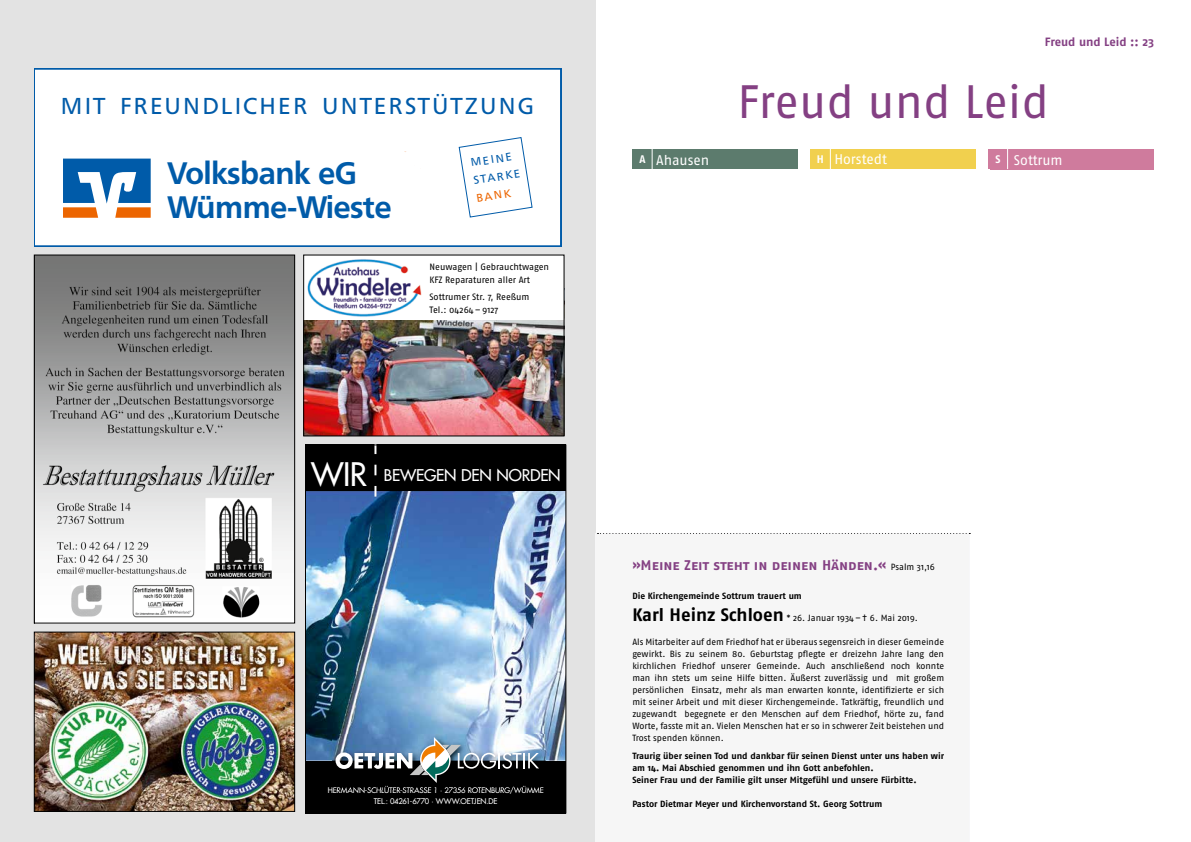
<style>
.page{position:relative;width:1191px;height:842px;background:#fff}
.page>*{position:absolute;margin:0;border:0;box-sizing:border-box;transform-origin:0 0}
.t1{font:46.8px "Fago No";color:#844083}
.t2{font:700 30.7px/33.6px "Frutiger VR";color:#005ba9}
.t3{font:22.8px "Frutiger VR";letter-spacing:.13em;color:#005ba9}
.t4{font:500 15.8px "Futura Std";letter-spacing:-.015em;color:#fff}
.t5{font:14px "Fago No Bold Caps";color:#844083}
.t6{font:14px "Fago No";color:#fff}
.t7{font:700 12px "Fago No";letter-spacing:-.005em;color:#844083}
.t8{font:11.1px/18.1px "Frutiger VR";color:#005ba9}
.t9{font:11.1px "Frutiger VR";color:#ec6500}
.t10{font:9.2px/13px "Fago No";letter-spacing:-.005em;color:#000}
.t11{font:9px/12px "Fago No";letter-spacing:-.005em;color:#000;text-align:justify}
.t12{font:700 9px/12px "Fago No";color:#000}
.t13{font:500 7.7px/11.2px "Futura Std";letter-spacing:-.01em;color:#fff;text-align:center}
.s1{font-size:31.6px}
.s2{font-weight:700;font-size:11px}
.s3{font-family:"Fago No";font-size:9px;color:#000}
.s4{font-weight:700;font-size:18px}
</style>
<div class="page">
<div style="left:0;top:0;width:595px;height:842px;background:#e3e3e3"></div>
<img style="left:36px;top:634px;width:257px;height:176px">
<div style="left:34px;top:632px;width:261px;height:180px;border:1px solid #000"></div>
<img style="left:36px;top:257px;width:257px;height:364px">
<div style="left:34px;top:255px;width:261px;height:368px;border:1px solid #000"></div>
<div style="left:34px;top:69px;width:527px;height:177px;background:#fff"></div>
<svg style="left:414px;top:165px;width:7px;height:5px"></svg>
<svg style="left:63px;top:159px;width:88px;height:59px"></svg>
<svg style="left:458px;top:136px;width:75px;height:82px"></svg>
<img style="left:305px;top:320px;width:257px;height:114px">
<div style="left:303px;top:255px;width:261px;height:65px;background:#fff"></div>
<img style="left:307px;top:259px;width:115px;height:58px">
<div style="left:303px;top:255px;width:261px;height:181px;border:1px solid #000"></div>
<img style="left:307px;top:491px;width:257px;height:270px">
<div style="left:305px;top:445px;width:261px;height:46px;background:#000"></div>
<svg style="left:374px;top:447px;width:2px;height:50px"></svg>
<div style="left:305px;top:761px;width:261px;height:52px;background:#000"></div>
<img style="left:332px;top:734px;width:214px;height:56px">
<img style="left:332px;top:786px;width:211px;height:4px">
<svg style="left:335px;top:737px;width:204px;height:46px"></svg>
<div style="left:305px;top:445px;width:261px;height:368px;border:1px solid #000"></div>
<div style="left:632px;top:149px;width:166px;height:20px;background:#5c7b6d"></div>
<div style="left:810px;top:149px;width:166px;height:19px;background:#f1d04e"></div>
<svg style="left:830px;top:149px;width:1px;height:20px"></svg>
<div style="left:990px;top:149px;width:164px;height:20px;background:#cf7b9d"></div>
<div style="left:988px;top:149px;width:20px;height:20px;background:#cf7b9d"></div>
<svg style="left:1007px;top:149px;width:1px;height:20px"></svg>
<svg style="left:651px;top:149px;width:1px;height:20px"></svg>
<svg style="left:597px;top:533px;width:373px;height:1px"></svg>
<h3 class="t3" style="left:62px;top:93px;width:474px">MIT FREUNDLICHER UNTERSTÜTZUNG</h3>
<h2 class="t2" style="left:167px;top:157px;width:225px">Volksbank eG<br>Wümme-Wieste</h2>
<p class="t8" style="left:470px;top:154px;width:48px;rotate:-9deg">MEINE<br>STARKE</p>
<p class="t9" style="left:476px;top:192px;width:36px;rotate:-9deg">BANK</p>
<p class="t10" style="left:429px;top:260px;width:121px">Neuwagen | Gebrauchtwagen<br>KFZ Reparaturen aller Art</p>
<p class="t10" style="left:429px;top:290px;width:101px">Sottrumer Str. 7, Reeßum<br>Tel.: 04264–9127</p>
<h3 class="t4" style="left:311px;top:465px;width:251px"><span class="s1">WIR</span> BEWEGEN DEN NORDEN</h3>
<p class="t13" style="left:328px;top:785px;width:217px">HERMANN-SCHLÜTER-STRASSE 1 · 27356 ROTENBURG/WÜMME<br>TEL.: 04261-6770 · WWW.OETJEN.DE</p>
<h3 class="t6" style="left:639px;top:152px;width:71px"><span class="s2">A</span> Ahausen</h3>
<h3 class="t7" style="left:1044px;top:35px;width:111px">Freud und Leid :: 23</h3>
<h1 class="t1" style="left:737px;top:75px;width:313px">Freud und Leid</h1>
<h3 class="t6" style="left:817px;top:151px;width:72px"><span class="s2">H</span> Horstedt</h3>
<h3 class="t6" style="left:995px;top:152px;width:69px"><span class="s2">S</span> Sottrum</h3>
<h3 class="t5" style="left:632px;top:557px;width:304px">»Meine Zeit steht in deinen Händen.« <span class="s3">Psalm 31,16</span></h3>
<p class="t12" style="left:632px;top:590px;width:171px">Die Kirchengemeinde Sottrum trauert um</p>
<p class="t11" style="left:632px;top:612px;width:287px"><span class="s4">Karl Heinz Schloen</span> * 26. Januar 1934–† 6. Mai 2019.</p>
<p class="t11" style="left:632px;top:636px;width:313px">Als Mitarbeiter auf dem Friedhof hat er überaus segensreich in dieser Gemeinde gewirkt. Bis zu seinem 80. Geburtstag pflegte er dreizehn Jahre lang den kirchlichen Friedhof unserer Gemeinde. Auch anschließend noch konnte man ihn stets um seine Hilfe bitten. Äußerst zuverlässig und mit großem persönlichen Einsatz, mehr als man erwarten konnte, identifizierte er sich mit seiner Arbeit und mit dieser Kirchengemeinde. Tatkräftig, freundlich und zugewandt begegnete er den Menschen auf dem Friedhof, hörte zu, fand Worte, fasste mit an. Vielen Menschen hat er so in schwerer Zeit beistehen und Trost spenden können.</p>
<p class="t12" style="left:632px;top:749px;width:313px">Traurig über seinen Tod und dankbar für seinen Dienst unter uns haben wir am 14. Mai Abschied genommen und ihn Gott anbefohlen.<br>Seiner Frau und der Familie gilt unser Mitgefühl und unsere Fürbitte.</p>
<p class="t12" style="left:632px;top:797px;width:251px">Pastor Dietmar Meyer und Kirchenvorstand St. Georg Sottrum</p>
</div>
